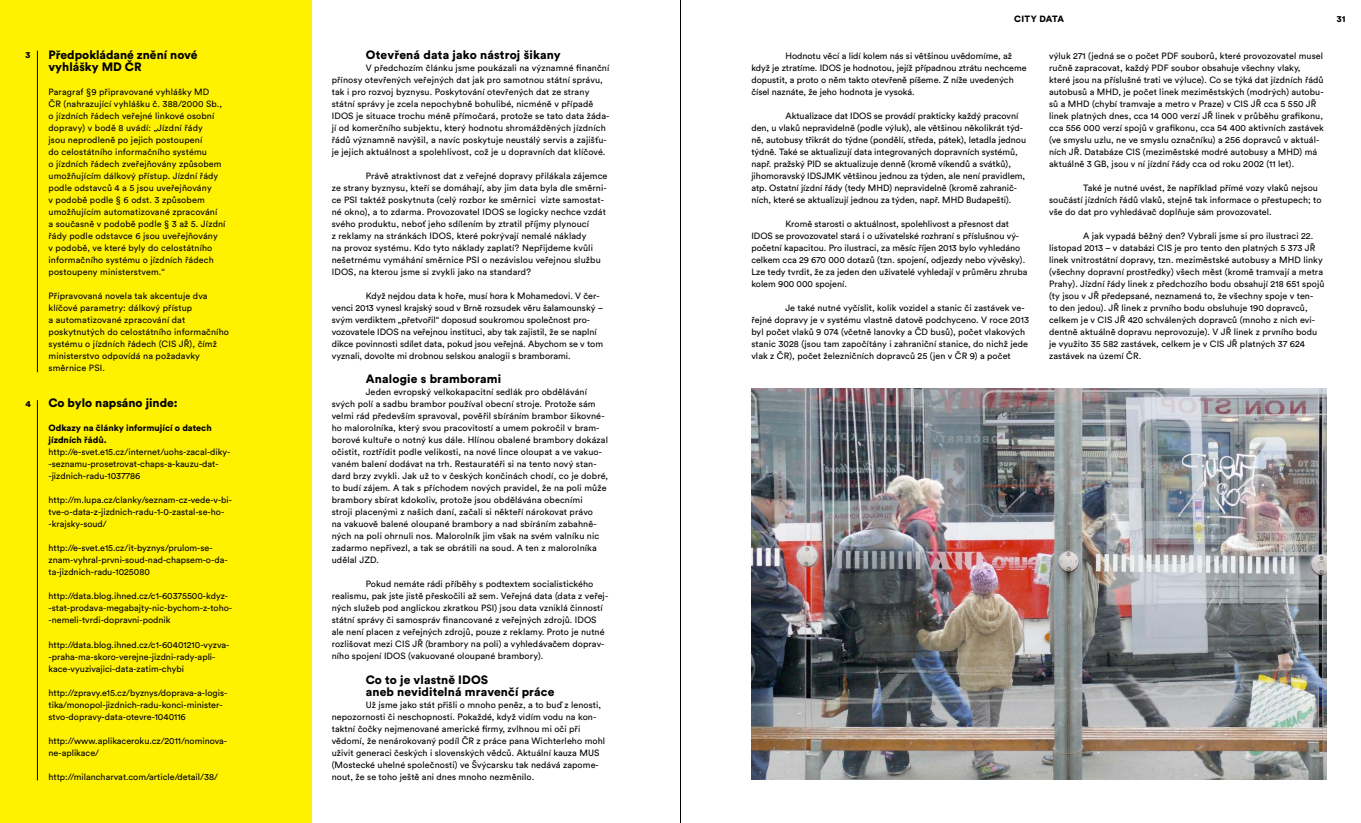
<style>
.page{position:relative;width:1361px;height:823px;background:#fff}
.page>*{position:absolute;margin:0;border:0;box-sizing:border-box;transform-origin:0 0}
.t1{font:900 12px/12px "Circular Pro";letter-spacing:.01em;color:#000}
.t2{font:9px/12px "Circular Pro";letter-spacing:.01em;color:#000}
.t3{font:900 9px/12px "Circular Pro";color:#000}
</style>
<div class="page">
<div style="left:0;top:0;width:312px;height:822px;background:#fff200"></div>
<hr style="left:37px;top:51px;width:1px;height:321px;background:#000">
<hr style="left:37px;top:400px;width:1px;height:380px;background:#000">
<img style="left:751px;top:388px;width:576px;height:391px">
<hr style="left:680px;top:0;width:1px;height:822px;background:#000">
<p class="t3" style="left:26px;top:48px;width:6px">3</p>
<p class="t3" style="left:26px;top:397px;width:7px">4</p>
<h1 class="t1" style="left:49px;top:48px;width:151px">Předpokládané znění nové vyhlášky MD ČR</h1>
<p class="t2" style="left:49px;top:85px;width:178px">Paragraf §9 připravované vyhlášky MD<br>ČR (nahrazující vyhlášku č. 388/2000 Sb., o jízdních řádech veřejné linkové osobní dopravy) v bodě 8 uvádí: „Jízdní řády<br>jsou neprodleně po jejich postoupení<br>do celostátního informačního systému<br>o jízdních řádech zveřejňovány způsobem umožňujícím dálkový přístup. Jízdní řády podle odstavců 4 a 5 jsou uveřejňovány<br>v podobě podle § 6 odst. 3 způsobem umožňujícím automatizované zpracování<br>a současně v podobě podle § 3 až 5. Jízdní řády podle odstavce 6 jsou uveřejňovány<br>v podobě, ve které byly do celostátního informačního systému o jízdních řádech postoupeny ministerstvem.“</p>
<p class="t2" style="left:49px;top:289px;width:182px">Připravovaná novela tak akcentuje dva klíčové parametry: dálkový přístup<br>a automatizované zpracování dat poskytnutých do celostátního informačního systému o jízdních řádech (CIS JŘ), čímž ministerstvo odpovídá na požadavky směrnice PSI.</p>
<h1 class="t1" style="left:49px;top:396px;width:131px">Co bylo napsáno jinde:</h1>
<p class="t3" style="left:49px;top:421px;width:165px">Odkazy na články informující o datech jízdních řádů.</p>
<p class="t2" style="left:49px;top:445px;width:183px">http://e-svet.e15.cz/internet/uohs-zacal-diky--seznamu-prosetrovat-chaps-a-kauzu-dat--jizdnich-radu-1037786</p>
<p class="t2" style="left:49px;top:493px;width:185px">http://m.lupa.cz/clanky/seznam-cz-vede-v-bi&shy;tve-o-data-z-jizdnich-radu-1-0-zastal-se-ho--krajsky-soud/</p>
<p class="t2" style="left:49px;top:541px;width:181px">http://e-svet.e15.cz/it-byznys/prulom-se&shy;znam-vyhral-prvni-soud-nad-chapsem-o-da&shy;ta-jizdnich-radu-1025080</p>
<p class="t2" style="left:49px;top:589px;width:185px">http://data.blog.ihned.cz/c1-60375500-kdyz--stat-prodava-megabajty-nic-bychom-z-toho--nemeli-tvrdi-dopravni-podnik</p>
<p class="t2" style="left:49px;top:637px;width:182px">http://data.blog.ihned.cz/c1-60401210-vyzva--praha-ma-skoro-verejne-jizdni-rady-apli&shy;kace-vyuzivajici-data-zatim-chybi</p>
<p class="t2" style="left:49px;top:685px;width:180px">http://zpravy.e15.cz/byznys/doprava-a-logis&shy;tika/monopol-jizdnich-radu-konci-minister&shy;stvo-dopravy-data-otevre-1040116</p>
<p class="t2" style="left:49px;top:733px;width:180px">http://www.aplikaceroku.cz/2011/nominova&shy;ne-aplikace/</p>
<p class="t2" style="left:49px;top:769px;width:171px">http://milancharvat.com/article/detail/38/</p>
<h1 class="t1" style="left:366px;top:48px;width:197px">Otevřená data jako nástroj šikany</h1>
<p class="t2" style="left:332px;top:61px;width:279px;text-indent:34px">V předchozím článku jsme poukázali na významné finanční přínosy otevřených veřejných dat jak pro samotnou státní správu, tak i pro rozvoj byznysu. Poskytování otevřených dat ze strany státní správy je zcela nepochybně bohulibé, nicméně v případě IDOS je situace trochu méně přímočará, protože se tato data žáda&shy;jí od komerčního subjektu, který hodnotu shromážděných jízdních řádů významně navýšil, a navíc poskytuje neustálý servis a zajišťu&shy;je jejich aktuálnost a spolehlivost, což je u dopravních dat klíčové.</p>
<p class="t2" style="left:332px;top:169px;width:277px;text-indent:34px">Právě atraktivnost dat z veřejné dopravy přilákala zájemce ze strany byznysu, kteří se domáhají, aby jim data byla dle směrni&shy;ce PSI taktéž poskytnuta (celý rozbor ke směrnici vizte samostat&shy;né okno), a to zdarma. Provozovatel IDOS se logicky nechce vzdát svého produktu, neboť jeho sdílením by ztratil příjmy plynoucí<br>z reklamy na stránkách IDOS, které pokrývají nemalé náklady<br>na provoz systému. Kdo tyto náklady zaplatí? Nepřijdeme kvůli nešetrnému vymáhání směrnice PSI o nezávislou veřejnou službu IDOS, na kterou jsme si zvykli jako na standard?</p>
<p class="t2" style="left:332px;top:289px;width:273px;text-indent:34px">Když nejdou data k hoře, musí hora k Mohamedovi. V čer&shy;venci 2013 vynesl krajský soud v Brně rozsudek věru šalamounský – svým verdiktem „přetvořil“ doposud soukromou společnost pro&shy;vozovatele IDOS na veřejnou instituci, aby tak zajistil, že se naplní dikce povinnosti sdílet data, pokud jsou veřejná. Abychom se v tom vyznali, dovolte mi drobnou selskou analogii s bramborami.</p>
<h1 class="t1" style="left:366px;top:372px;width:137px">Analogie s bramborami</h1>
<p class="t2" style="left:332px;top:385px;width:278px;text-indent:34px">Jeden evropský velkokapacitní sedlák pro obdělávání svých polí a sadbu brambor používal obecní stroje. Protože sám velmi rád především spravoval, pověřil sbíráním brambor šikovné&shy;ho malorolníka, který svou pracovitostí a umem pokročil v bram&shy;borové kultuře o notný kus dále. Hlínou obalené brambory dokázal očistit, roztřídit podle velikosti, na nové lince oloupat a ve vakuo&shy;vaném balení dodávat na trh. Restauratéři si na tento nový stan&shy;dard brzy zvykli. Jak už to v českých končinách chodí, co je dobré, to budí zájem. A tak s příchodem nových pravidel, že na poli může brambory sbírat kdokoliv, protože jsou obdělávána obecními<br>stroji placenými z našich daní, začali si někteří nárokovat právo<br>na vakuově balené oloupané brambory a nad sbíráním zabahně&shy;ných na poli ohrnuli nos. Malorolník jim však na svém valníku nic zadarmo nepřivezl, a tak se obrátili na soud. A ten z malorolníka udělal JZD.</p>
<p class="t2" style="left:332px;top:577px;width:278px;text-indent:34px">Pokud nemáte rádi příběhy s podtextem socialistického realismu, pak jste jistě přeskočili až sem. Veřejná data (data z veřej&shy;ných služeb pod anglickou zkratkou PSI) jsou data vzniklá činností státní správy či samospráv financované z veřejných zdrojů. IDOS ale není placen z veřejných zdrojů, pouze z reklamy. Proto je nutné rozlišovat mezi CIS JŘ (brambory na poli) a vyhledávačem doprav&shy;ního spojení IDOS (vakuované oloupané brambory).</p>
<h1 class="t1" style="left:366px;top:672px;width:190px">Co to je vlastně IDOS<br>aneb neviditelná mravenčí práce</h1>
<p class="t2" style="left:332px;top:697px;width:275px;text-indent:34px">Už jsme jako stát přišli o mnoho peněz, a to buď z lenosti, nepozornosti či neschopnosti. Pokaždé, když vidím vodu na kon&shy;taktní čočky nejmenované americké firmy, zvlhnou mi oči při vědomí, že nenárokovaný podíl ČR z práce pana Wichterleho mohl uživit generaci českých i slovenských vědců. Aktuální kauza MUS (Mostecké uhelné společnosti) ve Švýcarsku tak nedává zapome&shy;nout, že se toho ještě ani dnes mnoho nezměnilo.</p>
<p class="t3" style="left:1014px;top:12px;width:14px">City</p>
<p class="t3" style="left:1039px;top:12px;width:14px">Data</p>
<p class="t3" style="left:1336px;top:12px;width:10px">31</p>
<p class="t2" style="left:751px;top:49px;width:277px;text-indent:34px">Hodnotu věcí a lidí kolem nás si většinou uvědomíme, až když je ztratíme. IDOS je hodnotou, jejíž případnou ztrátu nechceme dopustit, a proto o něm takto otevřeně píšeme. Z níže uvedených čísel naznáte, že jeho hodnota je vysoká.</p>
<p class="t2" style="left:751px;top:109px;width:276px;text-indent:34px">Aktualizace dat IDOS se provádí prakticky každý pracovní den, u vlaků nepravidelně (podle výluk), ale většinou několikrát týd&shy;ně, autobusy třikrát do týdne (pondělí, středa, pátek), letadla jednou týdně. Také se aktualizují data integrovaných dopravních systémů, např. pražský PID se aktualizuje denně (kromě víkendů a svátků), jihomoravský IDSJMK většinou jednou za týden, ale není pravidlem, atp. Ostatní jízdní řády (tedy MHD) nepravidelně (kromě zahranič&shy;ních, které se aktualizují jednou za týden, např. MHD Budapešti).</p>
<p class="t2" style="left:751px;top:217px;width:277px;text-indent:34px">Kromě starosti o aktuálnost, spolehlivost a přesnost dat IDOS se provozovatel stará i o uživatelské rozhraní s příslušnou vý&shy;početní kapacitou. Pro ilustraci, za měsíc říjen 2013 bylo vyhledáno celkem cca 29 670 000 dotazů (tzn. spojení, odjezdy nebo vývěsky).<br>Lze tedy tvrdit, že za jeden den uživatelé vyhledají v průměru zhruba kolem 900 000 spojení.</p>
<p class="t2" style="left:751px;top:301px;width:279px;text-indent:34px">Je také nutné vyčíslit, kolik vozidel a stanic či zastávek ve&shy;řejné dopravy je v systému vlastně datově podchyceno. V roce 2013 byl počet vlaků 9 074 (včetně lanovky a ČD busů), počet vlakových stanic 3028 (jsou tam započítány i zahraniční stanice, do nichž jede vlak z ČR), počet železničních dopravců 25 (jen v ČR 9) a počet</p>
<p class="t2" style="left:1049px;top:49px;width:276px">výluk 271 (jedná se o počet PDF souborů, které provozovatel musel ručně zapracovat, každý PDF soubor obsahuje všechny vlaky, které jsou na příslušné trati ve výluce). Co se týká dat jízdních řádů autobusů a MHD, je počet linek meziměstských (modrých) autobu&shy;sů a MHD (chybí tramvaje a metro v Praze) v CIS JŘ cca 5 550 JŘ linek platných dnes, cca 14 000 verzí JŘ linek v průběhu grafikonu, cca 556 000 verzí spojů v grafikonu, cca 54 400 aktivních zastávek (ve smyslu uzlu, ne ve smyslu označníku) a 256 dopravců v aktuál&shy;ních JŘ. Databáze CIS (meziměstské modré autobusy a MHD) má aktuálně 3 GB, jsou v ní jízdní řády cca od roku 2002 (11 let).</p>
<p class="t2" style="left:1049px;top:181px;width:274px;text-indent:34px">Také je nutné uvést, že například přímé vozy vlaků nejsou součástí jízdních řádů vlaků, stejně tak informace o přestupech; to vše do dat pro vyhledávač doplňuje sám provozovatel.</p>
<p class="t2" style="left:1049px;top:229px;width:277px;text-indent:34px">A jak vypadá běžný den? Vybrali jsme si pro ilustraci 22. listopad 2013 – v databázi CIS je pro tento den platných 5 373 JŘ linek vnitrostátní dopravy, tzn. meziměstské autobusy a MHD linky (všechny dopravní prostředky) všech měst (kromě tramvají a metra Prahy). Jízdní řády linek z předchozího bodu obsahují 218 651 spojů (ty jsou v JŘ předepsané, neznamená to, že všechny spoje v ten-<br>to den jedou). JŘ linek z prvního bodu obsluhuje 190 dopravců, celkem je v CIS JŘ 420 schválených dopravců (mnoho z nich evi&shy;dentně aktuálně dopravu neprovozuje). V JŘ linek z prvního bodu je využito 35 582 zastávek, celkem je v CIS JŘ platných 37 624 zastávek na území ČR.</p>
</div>
